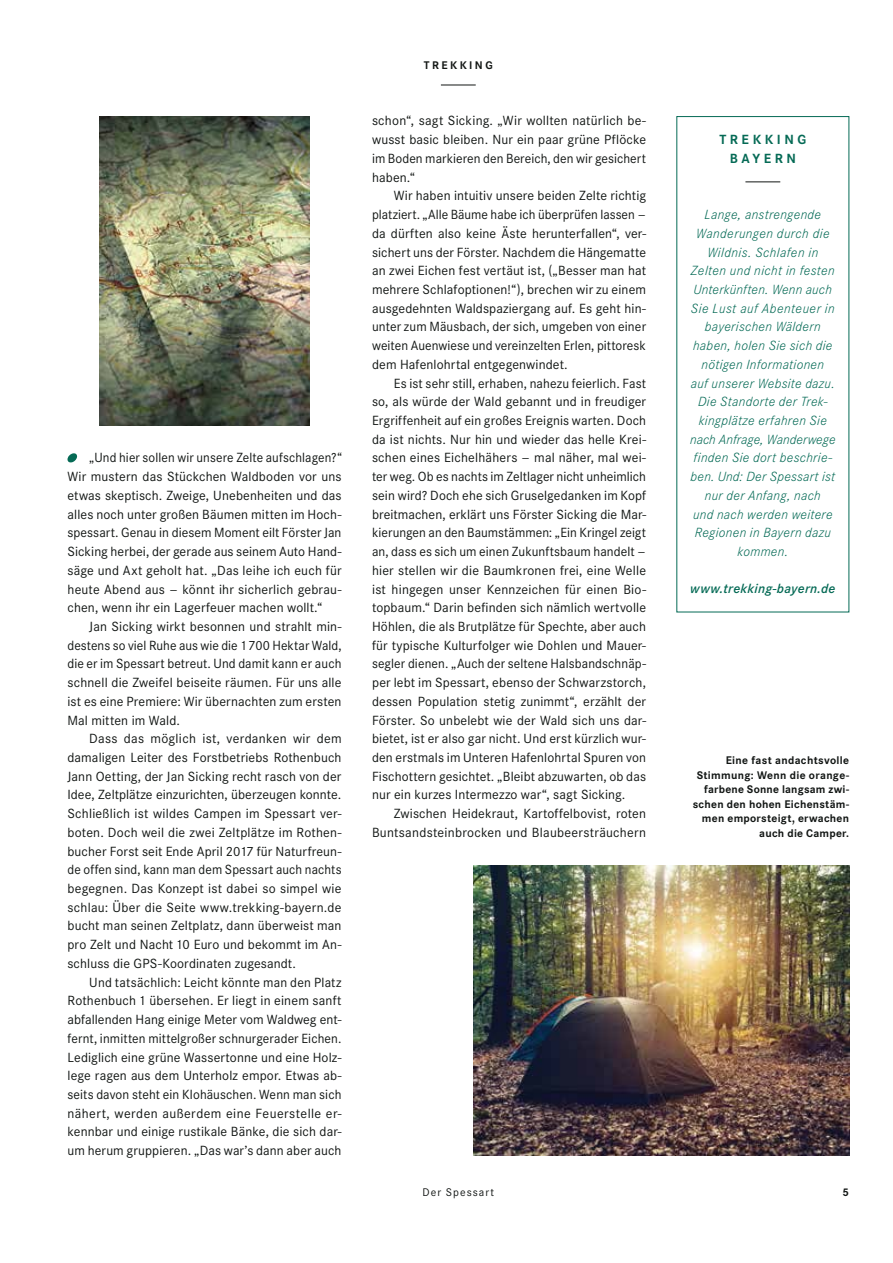
<style>
.page{position:relative;width:893px;height:1263px;background:#fff}
.page>*{position:absolute;margin:0;border:0;box-sizing:border-box;transform-origin:0 0}
.t1{font:13.8px "Corporate S";letter-spacing:.01em;color:#121614}
.t2{font:italic 300 13.8px/18.8px "Corporate S";letter-spacing:.025em;color:#056a55;text-align:center}
.t3{font:13.8px "Corporate S";letter-spacing:.01em;color:#121614;scale:.96 1}
.t4{font:13.8px "Corporate S";letter-spacing:.03em;color:#121614}
.t5{font:italic 600 13.8px "Corporate S";letter-spacing:.025em;color:#056a55}
.t6{font:700 13.8px/18.8px "Corporate S";letter-spacing:.255em;color:#056a55;text-align:center}
.t7{font:700 11.55px/14.5px "Corporate S";letter-spacing:.025em;color:#121614;text-align:right}
.t8{font:11.55px "Corporate S";letter-spacing:.095em;color:#121614}
.t9{font:700 11.55px "Corporate S";letter-spacing:.21em;color:#121614}
</style>
<div class="page">
<img style="left:99px;top:116px;width:211px;height:309px">
<img style="left:473px;top:865px;width:376px;height:290px">
<hr style="left:745px;top:182px;width:35px;height:1px;background:#121614">
<svg style="left:67px;top:453px;width:10px;height:10px"></svg>
<hr style="left:441px;top:85px;width:35px;height:1px;background:#121614">
<p class="t3" style="left:89px;top:452px;width:265px">„Und hier sollen wir unsere Zelte aufschlagen?“</p>
<p class="t1" style="left:67px;top:471px;width:275px">Wir mustern das Stückchen Waldboden vor uns</p>
<p class="t1" style="left:67px;top:490px;width:276px">etwas skeptisch. Zweige, Unebenheiten und das</p>
<p class="t1" style="left:67px;top:509px;width:275px">alles noch unter großen Bäumen mitten im Hoch-</p>
<p class="t1" style="left:67px;top:527px;width:275px">spessart. Genau in diesem Moment eilt Förster Jan</p>
<p class="t1" style="left:67px;top:546px;width:276px">Sicking herbei, der gerade aus seinem Auto Hand-</p>
<p class="t1" style="left:67px;top:565px;width:276px">säge und Axt geholt hat. „Das leihe ich euch für</p>
<p class="t1" style="left:67px;top:584px;width:275px">heute Abend aus – könnt ihr sicherlich gebrau-</p>
<p class="t1" style="left:67px;top:602px;width:256px">chen, wenn ihr ein Lagerfeuer machen wollt.“</p>
<p class="t1" style="left:89px;top:621px;width:254px">Jan Sicking wirkt besonnen und strahlt min-</p>
<p class="t1" style="left:67px;top:640px;width:276px">destens so viel Ruhe aus wie die 1 700 Hektar Wald,</p>
<p class="t1" style="left:67px;top:658px;width:276px">die er im Spessart betreut. Und damit kann er auch</p>
<p class="t1" style="left:67px;top:677px;width:275px">schnell die Zweifel beiseite räumen. Für uns alle</p>
<p class="t1" style="left:67px;top:696px;width:276px">ist es eine Premiere: Wir übernachten zum ersten</p>
<p class="t1" style="left:67px;top:715px;width:114px">Mal mitten im Wald.</p>
<p class="t1" style="left:89px;top:733px;width:254px">Dass das möglich ist, verdanken wir dem</p>
<p class="t1" style="left:67px;top:752px;width:276px">damaligen Leiter des Forstbetriebs Rothenbuch</p>
<p class="t1" style="left:67px;top:771px;width:275px">Jann Oetting, der Jan Sicking recht rasch von der</p>
<p class="t1" style="left:67px;top:789px;width:275px">Idee, Zeltplätze einzurichten, überzeugen konnte.</p>
<p class="t1" style="left:67px;top:808px;width:275px">Schließlich ist wildes Campen im Spessart ver-</p>
<p class="t1" style="left:67px;top:827px;width:276px">boten. Doch weil die zwei Zeltplätze im Rothen-</p>
<p class="t1" style="left:67px;top:846px;width:276px">bucher Forst seit Ende April 2017 für Naturfreun-</p>
<p class="t1" style="left:67px;top:864px;width:276px">de offen sind, kann man dem Spessart auch nachts</p>
<p class="t1" style="left:67px;top:883px;width:276px">begegnen. Das Konzept ist dabei so simpel wie</p>
<p class="t1" style="left:67px;top:902px;width:276px">schlau: Über die Seite www.trekking-bayern.de</p>
<p class="t1" style="left:67px;top:921px;width:276px">bucht man seinen Zeltplatz, dann überweist man</p>
<p class="t1" style="left:67px;top:939px;width:276px">pro Zelt und Nacht 10 Euro und bekommt im An-</p>
<p class="t1" style="left:67px;top:958px;width:230px">schluss die GPS-Koordinaten zugesandt.</p>
<p class="t1" style="left:89px;top:977px;width:254px">Und tatsächlich: Leicht könnte man den Platz</p>
<p class="t1" style="left:67px;top:995px;width:276px">Rothenbuch 1 übersehen. Er liegt in einem sanft</p>
<p class="t1" style="left:67px;top:1014px;width:275px">abfallenden Hang einige Meter vom Waldweg ent-</p>
<p class="t1" style="left:67px;top:1033px;width:276px">fernt, inmitten mittelgroßer schnurgerader Eichen.</p>
<p class="t1" style="left:67px;top:1052px;width:276px">Lediglich eine grüne Wassertonne und eine Holz-</p>
<p class="t1" style="left:67px;top:1070px;width:276px">lege ragen aus dem Unterholz empor. Etwas ab-</p>
<p class="t1" style="left:67px;top:1089px;width:276px">seits davon steht ein Klohäuschen. Wenn man sich</p>
<p class="t4" style="left:67px;top:1108px;width:276px">nähert, werden außerdem eine Feuerstelle er-</p>
<p class="t1" style="left:67px;top:1126px;width:276px">kennbar und einige rustikale Bänke, die sich dar-</p>
<p class="t1" style="left:67px;top:1145px;width:276px">um herum gruppieren. „Das war’s dann aber auch</p>
<p class="t9" style="left:424px;top:60px;width:70px">TREKKING</p>
<p class="t1" style="left:372px;top:116px;width:276px">schon“, sagt Sicking. „Wir wollten natürlich be-</p>
<p class="t1" style="left:372px;top:134px;width:276px">wusst basic bleiben. Nur ein paar grüne Pflöcke</p>
<p class="t1" style="left:372px;top:153px;width:275px">im Boden markieren den Bereich, den wir gesichert</p>
<p class="t1" style="left:372px;top:172px;width:44px">haben.“</p>
<p class="t1" style="left:394px;top:190px;width:254px">Wir haben intuitiv unsere beiden Zelte richtig</p>
<p class="t1" style="left:372px;top:209px;width:276px">platziert. „Alle Bäume habe ich überprüfen lassen –</p>
<p class="t1" style="left:372px;top:228px;width:276px">da dürften also keine Äste herunterfallen“, ver-</p>
<p class="t1" style="left:372px;top:247px;width:275px">sichert uns der Förster. Nachdem die Hängematte</p>
<p class="t1" style="left:372px;top:265px;width:276px">an zwei Eichen fest vertäut ist, („Besser man hat</p>
<p class="t1" style="left:372px;top:284px;width:276px">mehrere Schlafoptionen!“), brechen wir zu einem</p>
<p class="t1" style="left:372px;top:303px;width:275px">ausgedehnten Waldspaziergang auf. Es geht hin-</p>
<p class="t1" style="left:372px;top:321px;width:276px">unter zum Mäusbach, der sich, umgeben von einer</p>
<p class="t1" style="left:372px;top:340px;width:275px">weiten Auenwiese und vereinzelten Erlen, pittoresk</p>
<p class="t1" style="left:372px;top:359px;width:197px">dem Hafenlohrtal entgegenwindet.</p>
<p class="t1" style="left:394px;top:378px;width:254px">Es ist sehr still, erhaben, nahezu feierlich. Fast</p>
<p class="t1" style="left:372px;top:396px;width:276px">so, als würde der Wald gebannt und in freudiger</p>
<p class="t1" style="left:372px;top:415px;width:276px">Ergriffenheit auf ein großes Ereignis warten. Doch</p>
<p class="t1" style="left:372px;top:434px;width:276px">da ist nichts. Nur hin und wieder das helle Krei-</p>
<p class="t1" style="left:372px;top:452px;width:276px">schen eines Eichelhähers – mal näher, mal wei-</p>
<p class="t1" style="left:372px;top:471px;width:276px">ter weg. Ob es nachts im Zeltlager nicht unheimlich</p>
<p class="t1" style="left:372px;top:490px;width:276px">sein wird? Doch ehe sich Gruselgedanken im Kopf</p>
<p class="t1" style="left:372px;top:509px;width:276px">breitmachen, erklärt uns Förster Sicking die Mar-</p>
<p class="t1" style="left:372px;top:527px;width:275px">kierungen an den Baumstämmen: „Ein Kringel zeigt</p>
<p class="t1" style="left:372px;top:546px;width:276px">an, dass es sich um einen Zukunftsbaum handelt –</p>
<p class="t1" style="left:372px;top:565px;width:276px">hier stellen wir die Baumkronen frei, eine Welle</p>
<p class="t1" style="left:372px;top:584px;width:276px">ist hingegen unser Kenn zeichen für einen Bio-</p>
<p class="t1" style="left:372px;top:602px;width:276px">topbaum.“ Darin befinden sich nämlich wertvolle</p>
<p class="t1" style="left:372px;top:621px;width:276px">Höhlen, die als Brutplätze für Spechte, aber auch</p>
<p class="t1" style="left:372px;top:640px;width:275px">für typische Kulturfolger wie Dohlen und Mauer-</p>
<p class="t1" style="left:372px;top:658px;width:275px">segler dienen. „Auch der seltene Halsbandschnäp-</p>
<p class="t1" style="left:372px;top:677px;width:275px">per lebt im Spessart, ebenso der Schwarzstorch,</p>
<p class="t1" style="left:372px;top:696px;width:275px">dessen Population stetig zunimmt“, erzählt der</p>
<p class="t1" style="left:372px;top:715px;width:276px">Förster. So unbelebt wie der Wald sich uns dar-</p>
<p class="t1" style="left:372px;top:733px;width:275px">bietet, ist er also gar nicht. Und erst kürzlich wur-</p>
<p class="t1" style="left:372px;top:752px;width:275px">den erstmals im Unteren Hafenlohrtal Spuren von</p>
<p class="t1" style="left:372px;top:771px;width:275px">Fischottern gesichtet. „Bleibt abzuwarten, ob das</p>
<p class="t1" style="left:372px;top:789px;width:255px">nur ein kurzes Intermezzo war“, sagt Sicking.</p>
<p class="t1" style="left:394px;top:808px;width:254px">Zwischen Heidekraut, Kartoffelbovist, roten</p>
<p class="t1" style="left:372px;top:827px;width:276px">Buntsandsteinbrocken und Blaubeersträuchern</p>
<p class="t6" style="left:719px;top:131px;width:88px">TREKKING<br>BAYERN</p>
<p class="t2" style="left:690px;top:206px;width:147px">Lange, anstrengende<br>Wanderungen durch die<br>Wildnis. Schlafen in<br>Zelten und nicht in festen<br>Unterkünften. Wenn auch<br>Sie Lust auf Abenteuer in bayerischen Wäldern haben, holen Sie sich die nötigen Informationen<br>auf unserer Website dazu.<br>Die Standorte der Trek&shy;kingplätze erfahren Sie nach Anfrage, Wanderwege finden Sie dort beschrie&shy;ben. Und: Der Spessart ist nur der Anfang, nach<br>und nach werden weitere<br>Regionen in Bayern dazu kommen.</p>
<p class="t5" style="left:690px;top:583px;width:147px">www.trekking-bayern.de</p>
<p class="t7" style="left:693px;top:754px;width:158px">Eine fast andachtsvolle<br>Stimmung: Wenn die orange&shy;farbene Sonne langsam zwi&shy;schen den hohen Eichenstäm&shy;men emporsteigt, erwachen auch die Camper.</p>
<p class="t8" style="left:422px;top:1188px;width:73px">Der Spessart</p>
<p class="t7" style="left:842px;top:1186px;width:8px">5</p>
</div>
